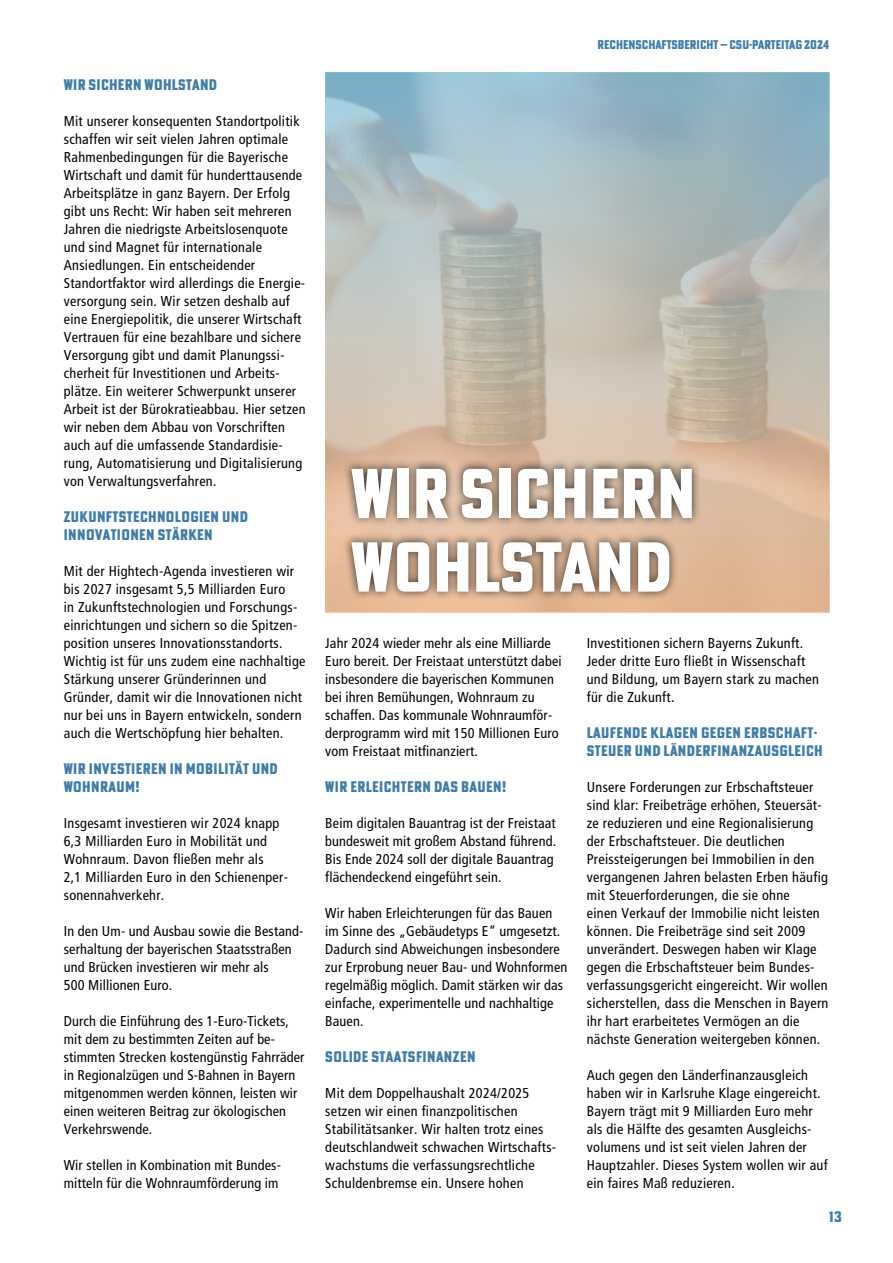
<style>
.page{position:relative;width:893px;height:1263px;background:#fff}
.page>*{position:absolute;margin:0;border:0;box-sizing:border-box;transform-origin:0 0}
.t1{font:800 69px/73.5px "Poster Gothic Ex Cond ATF";color:#fff}
.t2{font:800 15px/18px "Poster Gothic Ex Cond ATF";letter-spacing:.025em;color:#3d7da9}
.t3{font:condensed 14.25px/18px "Frutiger LT Pro";letter-spacing:.02em;color:#000}
.t4{font:800 12.3px "Poster Gothic Ex Cond ATF";color:#3d7da9}
</style>
<div class="page">
<svg style="left:325px;top:72px;width:504px;height:540px;background:#b9bbb3"></svg>
<div style="left:342px;top:459px;width:359px;height:142px;background:#000;opacity:.75"></div>
<p class="t2" style="left:64px;top:75px;width:155px">WIR SICHERN WOHLSTAND</p>
<p class="t3" style="left:64px;top:112px;width:243px">Mit unserer konsequenten Standortpolitik schaffen wir seit vielen Jahren optimale Rahmenbedingungen für die Bayerische Wirtschaft und damit für hunderttausende Arbeitsplätze in ganz Bayern. Der Erfolg gibt uns Recht: Wir haben seit mehreren Jahren die niedrigste Arbeitslosenquote und sind Magnet für internationale Ansiedlungen. Ein entscheidender Standortfaktor wird allerdings die Energie&shy;versorgung sein. Wir setzen deshalb auf eine Energiepolitik, die unserer Wirtschaft Vertrauen für eine bezahlbare und sichere Versorgung gibt und damit Planungssi&shy;cherheit für Investitionen und Arbeits&shy;plätze. Ein weiterer Schwerpunkt unserer Arbeit ist der Bürokratieabbau. Hier setzen wir neben dem Abbau von Vorschriften auch auf die umfassende Standardisie&shy;rung, Automatisierung und Digitalisierung von Verwaltungsverfahren.</p>
<p class="t2" style="left:64px;top:507px;width:186px">ZUKUNFTSTECHNOLOGIEN UND<br>INNOVATIONEN STÄRKEN</p>
<p class="t3" style="left:64px;top:562px;width:243px">Mit der Hightech-Agenda investieren wir bis 2027 insgesamt 5,5 Milliarden Euro<br>in Zukunftstechnologien und Forschungs&shy;einrichtungen und sichern so die Spitzen&shy;position unseres Innovationsstandorts.<br>Wichtig ist für uns zudem eine nachhaltige Stärkung unserer Gründerinnen und Gründer, damit wir die Innovationen nicht nur bei uns in Bayern entwickeln, sondern auch die Wertschöpfung hier behalten.</p>
<p class="t2" style="left:64px;top:759px;width:216px">WIR INVESTIEREN IN MOBILITÄT UND<br>WOHNRAUM!</p>
<p class="t3" style="left:64px;top:814px;width:226px">Insgesamt investieren wir 2024 knapp 6,3 Milliarden Euro in Mobilität und Wohnraum. Davon fließen mehr als<br>2,1 Milliarden Euro in den Schienenper&shy;sonennahverkehr.</p>
<p class="t3" style="left:64px;top:922px;width:241px">In den Um- und Ausbau sowie die Bestand&shy;serhaltung der bayerischen Staatsstraßen und Brücken investieren wir mehr als<br>500 Millionen Euro.</p>
<p class="t3" style="left:64px;top:1012px;width:242px">Durch die Einführung des 1-Euro-Tickets, mit dem zu bestimmten Zeiten auf be&shy;stimmten Strecken kostengünstig Fahrräder in Regionalzügen und S-Bahnen in Bayern mitgenommen werden können, leisten wir einen weiteren Beitrag zur ökologischen Verkehrswende.</p>
<p class="t3" style="left:64px;top:1156px;width:219px">Wir stellen in Kombination mit Bundes&shy;mitteln für die Wohnraumförderung im</p>
<p class="t4" style="left:598px;top:36px;width:233px">RECHENSCHAFTSBERICHT — CSU-PARTEITAG 2024</p>
<h1 class="t1" style="left:351px;top:455px;width:346px">WIR SICHERN<br>WOHLSTAND</h1>
<p class="t3" style="left:325px;top:634px;width:238px">Jahr 2024 wieder mehr als eine Milliarde Euro bereit. Der Freistaat unterstützt dabei insbesondere die bayerischen Kommunen bei ihren Bemühungen, Wohnraum zu schaffen. Das kommunale Wohnraumför&shy;derprogramm wird mit 150 Millionen Euro vom Freistaat mitfinanziert.</p>
<p class="t2" style="left:325px;top:777px;width:182px">WIR ERLEICHTERN DAS BAUEN!</p>
<p class="t3" style="left:325px;top:814px;width:232px">Beim digitalen Bauantrag ist der Freistaat bundesweit mit großem Abstand führend.<br>Bis Ende 2024 soll der digitale Bauantrag flächendeckend eingeführt sein.</p>
<p class="t3" style="left:325px;top:904px;width:244px">Wir haben Erleichterungen für das Bauen im Sinne des „Gebäudetyps E“ umgesetzt.<br>Dadurch sind Abweichungen insbesondere zur Erprobung neuer Bau- und Wohnformen regelmäßig möglich. Damit stärken wir das einfache, experimentelle und nachhaltige Bauen.</p>
<p class="t2" style="left:325px;top:1047px;width:152px">SOLIDE STAATSFINANZEN</p>
<p class="t3" style="left:325px;top:1084px;width:232px">Mit dem Doppelhaushalt 2024/2025 setzen wir einen finanzpolitischen Stabilitätsanker. Wir halten trotz eines deutschlandweit schwachen Wirtschafts&shy;wachstums die verfassungsrechtliche Schuldenbremse ein. Unsere hohen</p>
<p class="t3" style="left:587px;top:634px;width:234px">Investitionen sichern Bayerns Zukunft.<br>Jeder dritte Euro fließt in Wissenschaft und Bildung, um Bayern stark zu machen für die Zukunft.</p>
<p class="t2" style="left:587px;top:723px;width:237px">LAUFENDE KLAGEN GEGEN ERBSCHAFT-<br>STEUER UND LÄNDERFINANZAUSGLEICH</p>
<p class="t3" style="left:587px;top:778px;width:243px">Unsere Forderungen zur Erbschaftsteuer sind klar: Freibeträge erhöhen, Steuersät&shy;ze reduzieren und eine Regionalisierung der Erbschaftsteuer. Die deutlichen Preissteigerungen bei Immobilien in den vergangenen Jahren belasten Erben häufig mit Steuerforderungen, die sie ohne<br>einen Verkauf der Immobilie nicht leisten können. Die Freibeträge sind seit 2009 unverändert. Deswegen haben wir Klage gegen die Erbschaftsteuer beim Bundes&shy;verfassungsgericht eingereicht. Wir wollen sicherstellen, dass die Menschen in Bayern ihr hart erarbeitetes Vermögen an die nächste Generation weitergeben können.</p>
<p class="t3" style="left:587px;top:1066px;width:242px">Auch gegen den Länderfinanzausgleich haben wir in Karlsruhe Klage eingereicht.<br>Bayern trägt mit 9 Milliarden Euro mehr als die Hälfte des gesamten Ausgleichs&shy;volumens und ist seit vielen Jahren der Hauptzahler. Dieses System wollen wir auf ein faires Maß reduzieren.</p>
<p class="t2" style="left:829px;top:1207px;width:14px">13</p>
</div>
